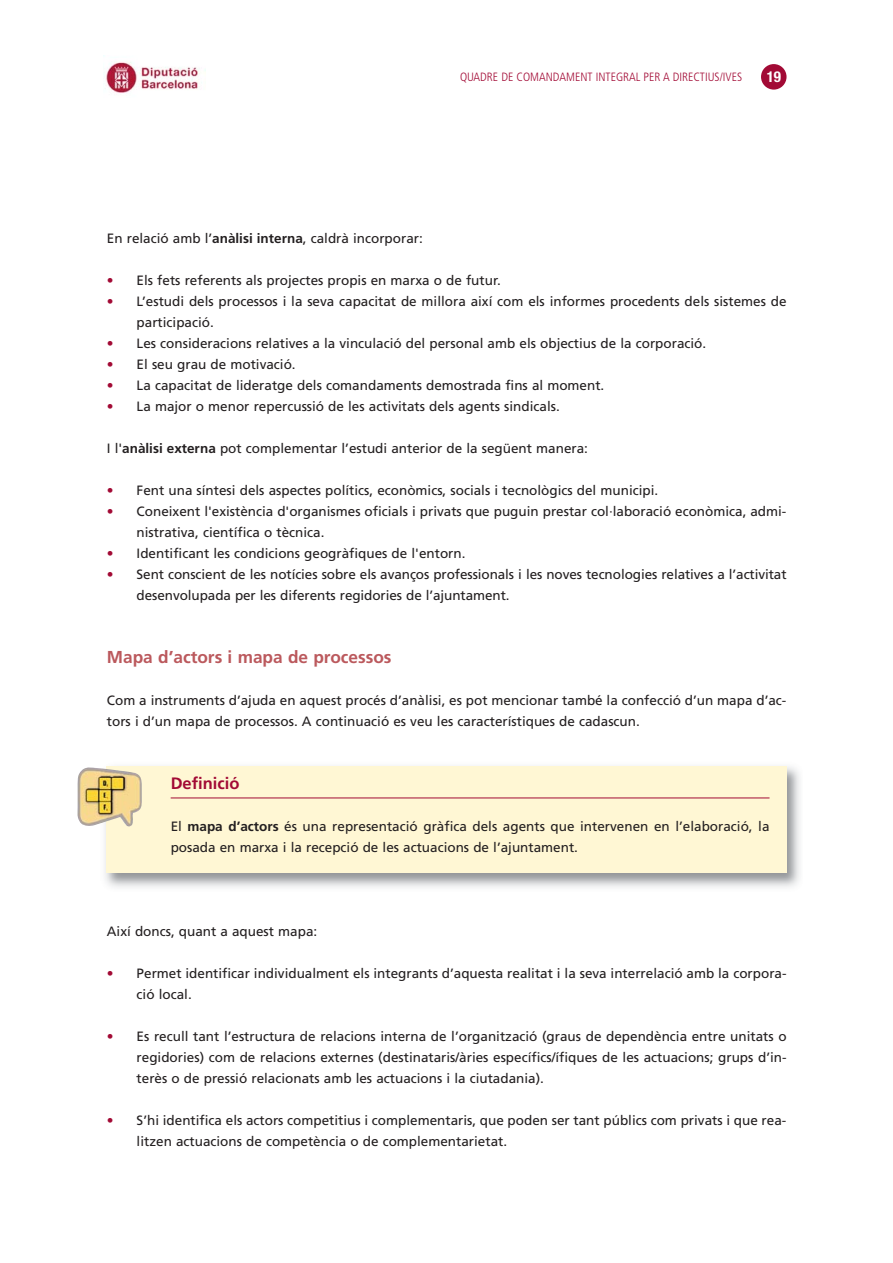
<style>
.page{position:relative;width:893px;height:1263px;background:#fff}
.page>*{position:absolute;margin:0;border:0;box-sizing:border-box;transform-origin:0 0}
.t1{font:700 17.25px "Frutiger LT Std";color:#bb595d}
.t2{font:700 16.5px "Frutiger LT Std";color:#a20a35}
.t3{font:700 condensed 15px "Helvetica Neue";color:#fff}
.t4{font:13.5px/21px "Frutiger";color:#231f20}
.t5{font:300 condensed 12px "Frutiger";color:#a20a35}
.s1{font-family:"Frutiger LT Std";font-weight:700}
.s2{color:#a20a35}
</style>
<div class="page">
<img style="left:105px;top:766px;width:695px;height:122px">
<div style="left:106px;top:766px;width:680px;height:107px;background:#fff7d4"></div>
<img style="left:77px;top:767px;width:65px;height:60px">
<hr style="left:171px;top:798px;width:598px;height:1px;background:#a20a35">
<img style="left:104px;top:62px;width:102px;height:31px">
<div style="left:761px;top:64px;width:25px;height:26px;background:#a20a35;border-radius:50%"></div>
<p class="t5" style="left:460px;top:72px;width:284px">QUADRE DE COMANDAMENT INTEGRAL PER A DIRECTIUS/IVES</p>
<p class="t3" style="left:767px;top:68px;width:16px">19</p>
<p class="t4" style="left:107px;top:229px;width:317px">En relació amb l’<span class="s1">anàlisi interna</span>, caldrà incorporar:</p>
<p class="t4" style="left:107px;top:271px;width:395px"><span class="s2">•</span> Els fets referents als projectes propis en marxa o de futur.</p>
<p class="t4" style="left:137px;top:292px;width:651px;text-indent:-30px"><span class="s2">•</span> L’estudi dels processos i la seva capacitat de millora així com els informes procedents dels sistemes de participació.</p>
<p class="t4" style="left:107px;top:334px;width:601px"><span class="s2">•</span> Les consideracions relatives a la vinculació del personal amb els objectius de la corporació.</p>
<p class="t4" style="left:107px;top:355px;width:190px"><span class="s2">•</span> El seu grau de motivació.</p>
<p class="t4" style="left:107px;top:376px;width:499px"><span class="s2">•</span> La capacitat de lideratge dels comandaments demostrada fins al moment.</p>
<p class="t4" style="left:107px;top:397px;width:454px"><span class="s2">•</span> La major o menor repercussió de les activitats dels agents sindicals.</p>
<p class="t4" style="left:107px;top:439px;width:483px">I l'<span class="s1">anàlisi externa</span> pot complementar l’estudi anterior de la següent manera:</p>
<p class="t4" style="left:107px;top:481px;width:553px"><span class="s2">•</span> Fent una síntesi dels aspectes polítics, econòmics, socials i tecnològics del municipi.</p>
<p class="t4" style="left:137px;top:502px;width:651px;text-indent:-30px"><span class="s2">•</span> Coneixent l'existència d'organismes oficials i privats que puguin prestar col·laboració econòmica, admi&shy;nistrativa, científica o tècnica.</p>
<p class="t4" style="left:107px;top:544px;width:360px"><span class="s2">•</span> Identificant les condicions geogràfiques de l'entorn.</p>
<p class="t4" style="left:137px;top:565px;width:651px;text-indent:-30px"><span class="s2">•</span> Sent conscient de les notícies sobre els avanços professionals i les noves tecnologies relatives a l’activitat desenvolupada per les diferents regidories de l’ajuntament.</p>
<p class="t1" style="left:107px;top:650px;width:286px">Mapa d’actors i mapa de processos</p>
<p class="t4" style="left:107px;top:691px;width:681px">Com a instruments d’ajuda en aquest procés d’anàlisi, es pot mencionar també la confecció d’un mapa d’ac&shy;tors i d’un mapa de processos. A continuació es veu les característiques de cadascun.</p>
<p class="t2" style="left:171px;top:777px;width:70px">Definició</p>
<p class="t4" style="left:171px;top:817px;width:600px">El <span class="s1">mapa d’actors</span> és una representació gràfica dels agents que intervenen en l’elaboració, la posada en marxa i la recepció de les actuacions de l’ajuntament.</p>
<p class="t4" style="left:107px;top:922px;width:212px">Així doncs, quant a aquest mapa:</p>
<p class="t4" style="left:137px;top:964px;width:651px;text-indent:-30px"><span class="s2">•</span> Permet identificar individualment els integrants d’aquesta realitat i la seva interrelació amb la corpora&shy;ció local.</p>
<p class="t4" style="left:137px;top:1027px;width:651px;text-align:justify;text-indent:-30px"><span class="s2">•</span> Es recull tant l’estructura de relacions interna de l’organització (graus de dependència entre unitats o regidories) com de relacions externes (destinataris/àries específics/ífiques de les actuacions; grups d’in&shy;terès o de pressió relacionats amb les actuacions i la ciutadania).</p>
<p class="t4" style="left:137px;top:1111px;width:651px;text-indent:-30px"><span class="s2">•</span> S’hi identifica els actors competitius i complementaris, que poden ser tant públics com privats i que rea&shy;litzen actuacions de competència o de complementarietat.</p>
</div>
